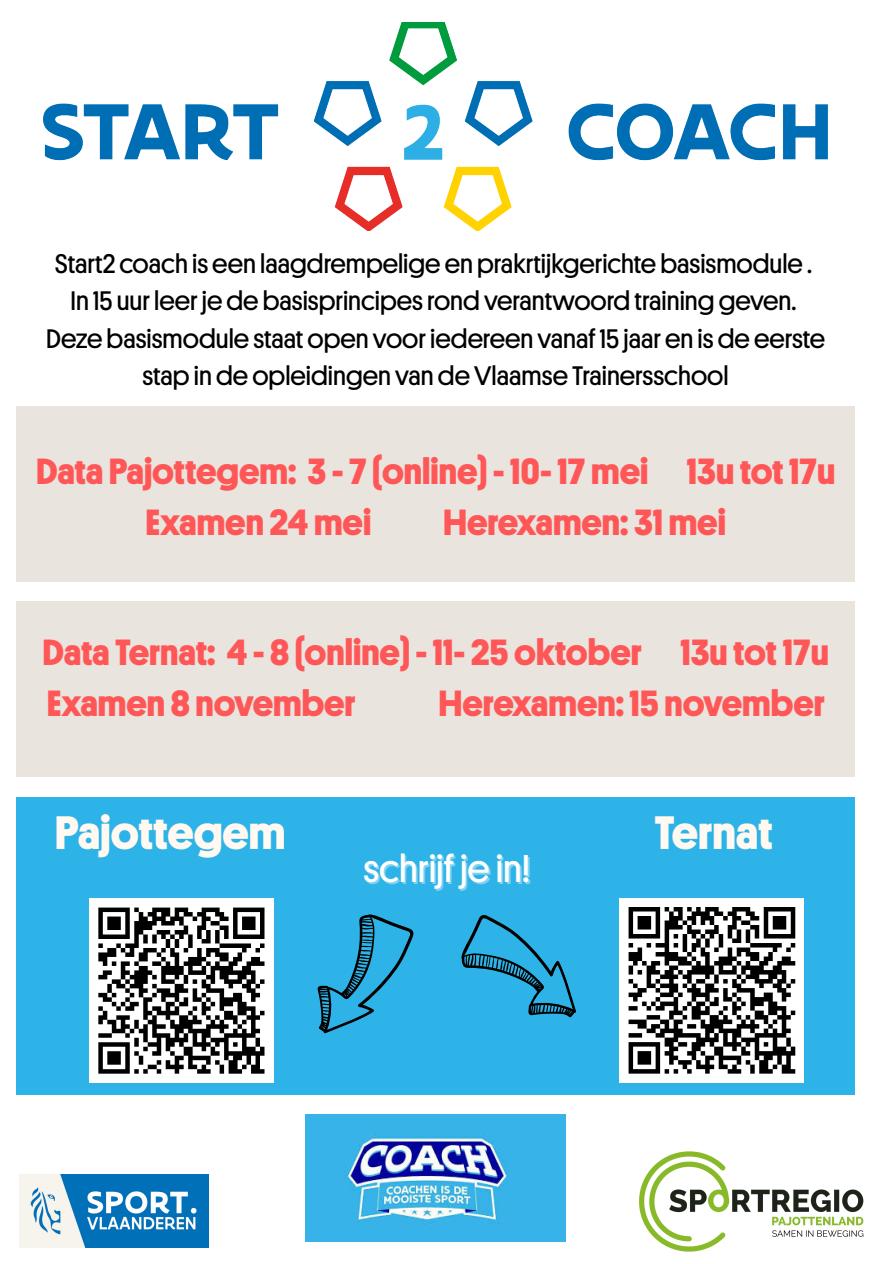
<style>
.page{position:relative;width:894px;height:1264px;background:#fff}
.page>*{position:absolute;margin:0;border:0;box-sizing:border-box;transform-origin:0 0}
.t1{font:700 47.25px "Platform";color:#fff9f1}
.t2{font:39px "Platform";color:#fff}
.t3{font:700 36.75px/50.7px "Platform";color:#ff5757}
.t4{font:27px/37.2px "Platform";color:#000;text-align:center}
</style>
<div class="page">
<img style="left:43px;top:22px;width:784px;height:208px">
<div style="left:16px;top:406px;width:838px;height:175px;background:#e9e5de"></div>
<div style="left:16px;top:601px;width:838px;height:175px;background:#e9e5de"></div>
<div style="left:16px;top:796px;width:838px;height:298px;background:#2db3e7"></div>
<img style="left:639px;top:1151px;width:225px;height:101px">
<img style="left:19px;top:1174px;width:189px;height:73px">
<img style="left:305px;top:1114px;width:260px;height:127px">
<div style="left:89px;top:898px;width:184px;height:184px;background:#fff"></div>
<svg style="left:98px;top:907px;width:167px;height:167px"></svg>
<div style="left:619px;top:898px;width:185px;height:184px;background:#fff"></div>
<svg style="left:628px;top:907px;width:168px;height:167px"></svg>
<svg style="left:317px;top:914px;width:97px;height:120px"></svg>
<svg style="left:461px;top:915px;width:115px;height:103px"></svg>
<p class="t4" style="left:55px;top:246px;width:758px">Start2 coach is een laagdrempelige enprakrtijkgerichtebasismodule .</p>
<h2 class="t4" style="left:70px;top:283px;width:727px">In 15 uur leer jedebasisprincipesrondverantwoordtraininggeven.</h2>
<h2 class="t4" style="left:46px;top:320px;width:780px">Dezebasismodule staat open voor iedereen vanaf 15 jaar en isde eerste stapinde opleidingen vandeVlaamse Trainersschool</h2>
<p class="t3" style="left:145px;top:447px;width:691px;text-indent:-109px">Data Pajottegem: 3 - 7 (online)-10-17mei 13u tot17u<br>Examen 24mei</p>
<p class="t3" style="left:443px;top:497px;width:284px">Herexamen: 31mei</p>
<p class="t3" style="left:43px;top:628px;width:787px">Data Ternat: 4 - 8 (online)-11- 25 oktober 13u tot17u<br>Examen 8 november</p>
<p class="t3" style="left:438px;top:678px;width:388px">Herexamen: 15 november</p>
<p class="t1" style="left:55px;top:810px;width:232px">Pajottegem</p>
<p class="t1" style="left:654px;top:810px;width:120px">Ternat</p>
<p class="t2" style="left:363px;top:850px;width:168px">schrijf je in!</p>
</div>
